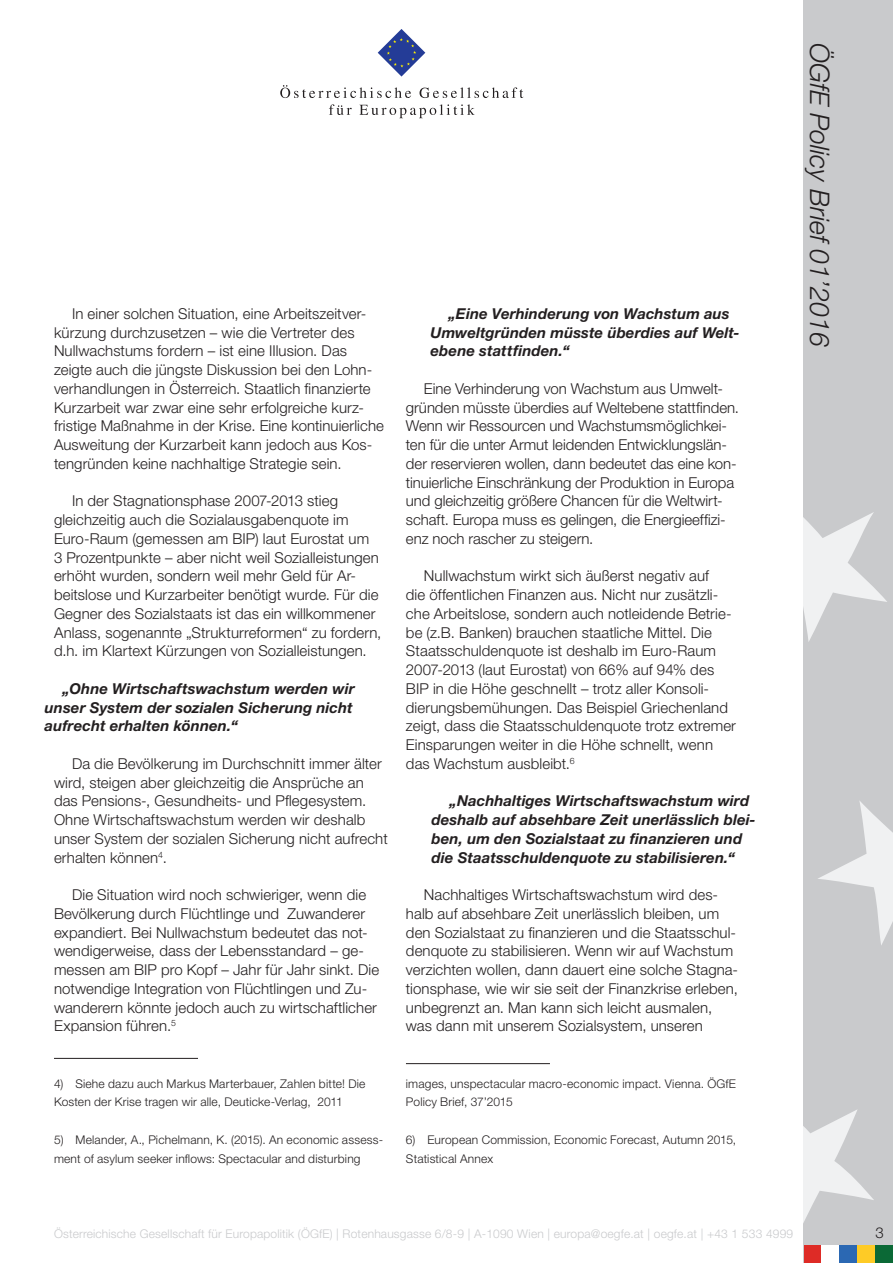
<style>
.page{position:relative;width:893px;height:1263px;background:#fff}
.page>*{position:absolute;margin:0;border:0;box-sizing:border-box;transform-origin:0 0}
.t1{font:italic 300 27px "Helvetica Neue LT Std";color:#231f20}
.Standard_Paragraph{font:300 15px/18.8px "Helvetica Neue LT Std";letter-spacing:.005em;color:#231f20}
.Standard_Paragraph-2{font:italic 700 15px/18.8px "Helvetica Neue LT Std";letter-spacing:.005em;color:#231f20}
.Footnotes{font:300 12px/18.8px "Helvetica Neue LT Std";letter-spacing:.015em;color:#231f20}
.t2{font:300 12px "Helvetica Neue LT Std";letter-spacing:.015em;color:#c9cacc}
</style>
<div class="page">
<div style="left:804px;top:0;width:89px;height:1263px;background:#c9cacc"></div>
<svg style="left:804px;top:512px;width:83px;height:130px"></svg>
<svg style="left:818px;top:801px;width:75px;height:144px"></svg>
<svg style="left:804px;top:1110px;width:70px;height:111px"></svg>
<svg style="left:378px;top:29px;width:47px;height:48px"></svg>
<svg style="left:280px;top:85px;width:131px;height:13px"></svg>
<svg style="left:420px;top:87px;width:103px;height:11px"></svg>
<svg style="left:329px;top:104px;width:23px;height:11px"></svg>
<svg style="left:359px;top:104px;width:116px;height:14px"></svg>
<div style="left:857px;top:1245px;width:18px;height:18px;background:#fecb26"></div>
<div style="left:839px;top:1245px;width:18px;height:18px;background:#2b68b3"></div>
<div style="left:804px;top:1245px;width:17px;height:18px;background:#de2b26"></div>
<div style="left:875px;top:1245px;width:18px;height:18px;background:#0b6936"></div>
<div style="left:821px;top:1245px;width:18px;height:18px;background:#fff"></div>
<hr style="left:54px;top:1058px;width:144px;height:1px;background:#231f20">
<hr style="left:406px;top:1063px;width:144px;height:1px;background:#231f20">
<p class="Standard_Paragraph" style="left:54px;top:304px;width:331px;text-indent:18px">In einer solchen Situation, eine Arbeitszeitver&shy;kürzung durchzusetzen – wie die Vertreter des Nullwachstums fordern – ist eine IIlusion. Das zeigte auch die jüngste Diskussion bei den Lohn&shy;verhandlungen in Österreich. Staatlich finanzierte Kurzarbeit war zwar eine sehr erfolgreiche kurz&shy;fristige Maßnahme in der Krise. Eine kontinuierliche Ausweitung der Kurzarbeit kann jedoch aus Kos&shy;tengründen keine nachhaltige Strategie sein.</p>
<p class="Standard_Paragraph" style="left:54px;top:491px;width:329px;text-indent:18px">In der Stagnationsphase 2007-2013 stieg gleichzeitig auch die Sozialausgabenquote im Euro-Raum (gemessen am BIP) laut Eurostat um<br>3 Prozentpunkte – aber nicht weil Sozialleistungen erhöht wurden, sondern weil mehr Geld für Ar&shy;beitslose und Kurzarbeiter benötigt wurde. Für die Gegner des Sozialstaats ist das ein willkommener Anlass, sogenannte „Strukturreformen“ zu fordern, d.h. im Klartext Kürzungen von Sozialleistungen.</p>
<p class="Standard_Paragraph-2" style="left:45px;top:679px;width:312px;text-indent:18px">„Ohne Wirtschaftswachstum werden wir unser System der sozialen Sicherung nicht aufrecht erhalten können.“</p>
<p class="Standard_Paragraph" style="left:54px;top:754px;width:335px;text-indent:18px">Da die Bevölkerung im Durchschnitt immer älter wird, steigen aber gleichzeitig die Ansprüche an das Pensions-, Gesundheits- und Pflegesystem.<br>Ohne Wirtschaftswachstum werden wir deshalb unser System der sozialen Sicherung nicht aufrecht erhalten können<sup>4</sup>.</p>
<p class="Standard_Paragraph" style="left:54px;top:885px;width:327px;text-indent:18px">Die Situation wird noch schwieriger, wenn die Bevölkerung durch Flüchtlinge und Zuwanderer expandiert. Bei Nullwachstum bedeutet das not&shy;wendigerweise, dass der Lebensstandard – ge&shy;messen am BIP pro Kopf – Jahr für Jahr sinkt. Die notwendige Integration von Flüchtlingen und Zu&shy;wanderern könnte jedoch auch zu wirtschaftlicher Expansion führen.<sup>5</sup></p>
<p class="Footnotes" style="left:54px;top:1074px;width:313px">4) Siehe dazu auch Markus Marterbauer, Zahlen bitte! Die<br>Kosten der Krise tragen wir alle, Deuticke-Verlag, 2011</p>
<p class="Footnotes" style="left:54px;top:1130px;width:331px">5) Melander, A., Pichelmann, K. (2015). An economic assess&shy;ment of asylum seeker inflows: Spectacular and disturbing</p>
<p class="Standard_Paragraph-2" style="left:431px;top:304px;width:311px;text-indent:18px">„Eine Verhinderung von Wachstum aus<br>Umweltgründen müsste überdies auf Welt&shy;ebene stattfinden.“</p>
<p class="Standard_Paragraph" style="left:406px;top:379px;width:335px;text-indent:18px">Eine Verhinderung von Wachstum aus Umwelt&shy;gründen müsste überdies auf Weltebene stattfinden.<br>Wenn wir Ressourcen und Wachstumsmöglichkei&shy;ten für die unter Armut leidenden Entwicklungslän&shy;der reservieren wollen, dann bedeutet das eine kon&shy;tinuierliche Einschränkung der Produktion in Europa und gleichzeitig größere Chancen für die Weltwirt&shy;schaft. Europa muss es gelingen, die Energieeffizi&shy;enz noch rascher zu steigern.</p>
<p class="Standard_Paragraph" style="left:406px;top:566px;width:332px;text-indent:18px">Nullwachstum wirkt sich äußerst negativ auf<br>die öffentlichen Finanzen aus. Nicht nur zusätzli&shy;che Arbeitslose, sondern auch notleidende Betrie&shy;be (z.B. Banken) brauchen staatliche Mittel. Die Staatsschuldenquote ist deshalb im Euro-Raum 2007-2013 (laut Eurostat) von 66% auf 94% des BIP in die Höhe geschnellt – trotz aller Konsoli&shy;dierungsbemühungen. Das Beispiel Griechenland zeigt, dass die Staatsschuldenquote trotz extremer Einsparungen weiter in die Höhe schnellt, wenn das Wachstum ausbleibt.<sup>6</sup></p>
<p class="Standard_Paragraph-2" style="left:432px;top:791px;width:326px;text-indent:18px">„Nachhaltiges Wirtschaftswachstum wird deshalb auf absehbare Zeit unerlässlich blei&shy;ben, um den Sozialstaat zu finanzieren und die Staatsschuldenquote zu stabilisieren.“</p>
<p class="Standard_Paragraph" style="left:406px;top:885px;width:334px;text-indent:18px">Nachhaltiges Wirtschaftswachstum wird des&shy;halb auf absehbare Zeit unerlässlich bleiben, um den Sozialstaat zu finanzieren und die Staatsschul&shy;denquote zu stabilisieren. Wenn wir auf Wachstum verzichten wollen, dann dauert eine solche Stagna&shy;tionsphase, wie wir sie seit der Finanzkrise erleben, unbegrenzt an. Man kann sich leicht ausmalen, was dann mit unserem Sozialsystem, unseren</p>
<p class="Footnotes" style="left:406px;top:1074px;width:332px">images, unspectacular macro-economic impact. Vienna. ÖGfE<br>Policy Brief, 37’2015</p>
<p class="Footnotes" style="left:406px;top:1130px;width:332px">6) European Commission, Economic Forecast, Autumn 2015,<br>Statistical Annex</p>
<h1 class="t1" style="left:836px;top:43px;width:305px;rotate:90deg">ÖGfE Policy Brief 01’2016</h1>
<p class="t2" style="left:54px;top:1226px;width:741px">Österreichische Gesellschaft für Europapolitik (ÖGfE) | Rotenhausgasse 6/8-9 | A-1090 Wien | europa@oegfe.at | oegfe.at | +43 1 533 4999</p>
<p class="Standard_Paragraph" style="left:875px;top:1222px;width:10px">3</p>
</div>
